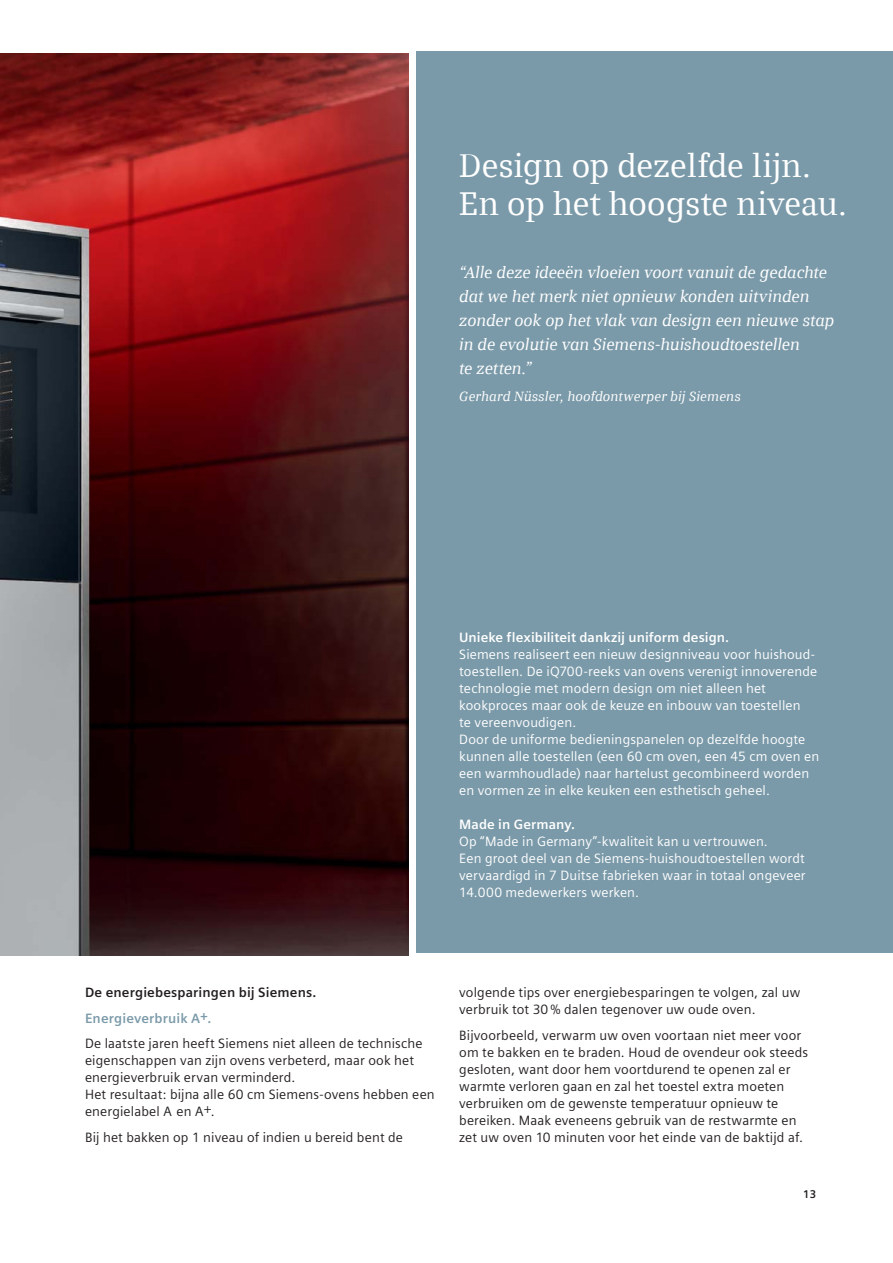
<style>
.page{position:relative;width:893px;height:1263px;background:#fff}
.page>*{position:absolute;margin:0;border:0;box-sizing:border-box;transform-origin:0 0}
.t1{font:33px/38.2px "Siemens Serif";letter-spacing:-.015em;color:#fff}
.t2{font:italic 16.5px/24px "Siemens Serif";letter-spacing:-.01em;color:#fff}
.t3{font:13.5px/17px "Siemens Sans";letter-spacing:.01em;color:#231f20}
.t4{font:13.5px/17px "Siemens Sans";letter-spacing:.01em;color:#fff}
.t5{font:700 13.5px "Siemens Sans";color:#fff}
.t6{font:italic 13.5px "Siemens Serif";letter-spacing:.005em;color:#fff}
.t7{font:700 13.5px "Siemens Sans";letter-spacing:.01em;color:#231f20}
.t8{font:700 13.5px "Siemens Sans";letter-spacing:.01em;color:#7b9aa9}
.t9{font:700 11.25px "Siemens Sans";color:#231f20}
</style>
<div class="page">
<div style="left:417px;top:51px;width:476px;height:901px;background:#7b9aa9"></div>
<img style="left:0;top:54px;width:408px;height:901px">
<h1 class="t1" style="left:459px;top:150px;width:390px">Design op dezelfde lijn.<br>En op het hoogste niveau.</h1>
<p class="t2" style="left:459px;top:262px;width:377px">“Alle deze ideeën vloeien voort vanuit de gedachte dat we het merk niet opnieuw konden uitvinden zonder ook op het vlak van design een nieuwe stap in de evolutie van Siemens-huishoudtoestellen<br>te zetten.”</p>
<p class="t6" style="left:459px;top:390px;width:283px">Gerhard Nüssler, hoofdontwerper bij Siemens</p>
<p class="t5" style="left:459px;top:631px;width:271px">Unieke flexibiliteit dankzij uniform design.</p>
<p class="t4" style="left:459px;top:647px;width:362px">Siemens realiseert een nieuw designniveau voor huishoud&shy;toestellen. De iQ700-reeks van ovens verenigt innoverende technologie met modern design om niet alleen het kookproces maar ook de keuze en inbouw van toestellen<br>te vereenvoudigen.<br>Door de uniforme bedieningspanelen op dezelfde hoogte kunnen alle toestellen (een 60 cm oven, een 45 cm oven en een warmhoudlade) naar hartelust gecombineerd worden en vormen ze in elke keuken een esthetisch geheel.</p>
<p class="t5" style="left:459px;top:818px;width:117px">Made in Germany.</p>
<p class="t4" style="left:459px;top:834px;width:348px">Op “Made in Germany”-kwaliteit kan u vertrouwen.<br>Een groot deel van de Siemens-huishoudtoestellen wordt vervaardigd in 7 Duitse fabrieken waar in totaal ongeveer 14.000 medewerkers werken.</p>
<p class="t7" style="left:85px;top:986px;width:233px">De energiebesparingen bij Siemens.</p>
<p class="t8" style="left:85px;top:1012px;width:128px">Energieverbruik A+.</p>
<p class="t3" style="left:85px;top:1036px;width:351px">De laatste jaren heeft Siemens niet alleen de technische eigenschappen van zijn ovens verbeterd, maar ook het energieverbruik ervan verminderd.<br>Het resultaat: bijna alle 60 cm Siemens-ovens hebben een energielabel A en A+.</p>
<p class="t3" style="left:85px;top:1129px;width:319px">Bij het bakken op 1 niveau of indien u bereid bent de</p>
<p class="t3" style="left:459px;top:985px;width:343px">volgende tips over energiebesparingen te volgen, zal uw verbruik tot 30 % dalen tegenover uw oude oven.</p>
<p class="t3" style="left:459px;top:1027px;width:350px">Bijvoorbeeld, verwarm uw oven voortaan niet meer voor om te bakken en te braden. Houd de ovendeur ook steeds gesloten, want door hem voortdurend te openen zal er warmte verloren gaan en zal het toestel extra moeten verbruiken om de gewenste temperatuur opnieuw te bereiken. Maak eveneens gebruik van de restwarmte en zet uw oven 10 minuten voor het einde van de baktijd af.</p>
<p class="t9" style="left:803px;top:1189px;width:15px">13</p>
</div>
